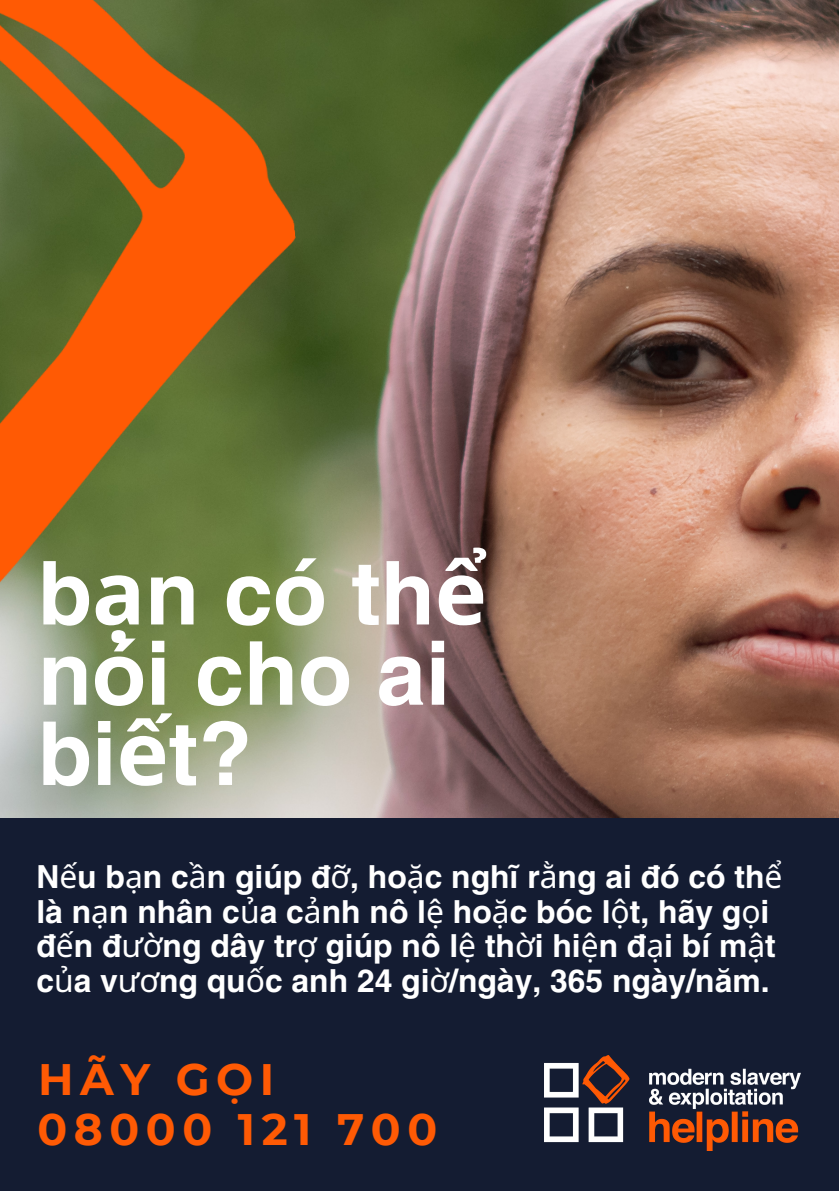
<style>
.page{position:relative;width:839px;height:1191px;background:#fff}
.page>*{position:absolute;margin:0;border:0;box-sizing:border-box;transform-origin:0 0}
.t1{font:700 88.2px "Helvetica LT Pro";color:#fff}
.t2{font:700 44px "Montserrat";letter-spacing:.15em;color:#ff5a04}
.t3{font:700 31.8px/34.6px "Helvetica LT Pro";color:#fff}
.s1{font-family:"Noto Sans"}
.s2{font-family:"Noto Sans";font-weight:400}
</style>
<div class="page">
<img style="left:0;top:0;width:838px;height:818px">
<div style="left:0;top:818px;width:838px;height:373px;background:#141c32"></div>
<img style="left:0;top:0;width:336px;height:674px">
<img style="left:544px;top:1056px;width:256px;height:94px">
<p class="t1" style="left:38px;top:561px;width:450px">b<span class="s1">ạ</span>n có th<span class="s1">ể</span></p>
<p class="t1" style="left:38px;top:641px;width:413px">nói cho ai</p>
<p class="t1" style="left:38px;top:722px;width:215px">bi<span class="s1">ế</span>t?</p>
<p class="t3" style="left:36px;top:862px;width:747px">N<span class="s2">ế</span>u b<span class="s2">ạ</span>n c<span class="s2">ầ</span>n giúp đ<span class="s2">ỡ</span>, ho<span class="s2">ặ</span>c nghĩ r<span class="s2">ằ</span>ng ai đó có th<span class="s2">ể </span>là n<span class="s2">ạ</span>n nhân c<span class="s2">ủ</span>a c<span class="s2">ả</span>nh nô l<span class="s2">ệ</span> ho<span class="s2">ặ</span>c bóc l<span class="s2">ộ</span>t, hãy g<span class="s2">ọ</span>i đ<span class="s2">ế</span>n đ<span class="s2">ườ</span>ng dây tr<span class="s2">ợ</span> giúp nô l<span class="s2">ệ</span> th<span class="s2">ờ</span>i hi<span class="s2">ệ</span>n đ<span class="s2">ạ</span>i bí m<span class="s2">ậ</span>t c<span class="s2">ủ</span>a v<span class="s2">ươ</span>ng qu<span class="s2">ố</span>c anh 24 gi<span class="s2">ờ</span>/ngày, 365 ngày/năm.</p>
<p class="t2" style="left:38px;top:1053px;width:238px">HÃY GỌI</p>
<p class="t2" style="left:37px;top:1103px;width:401px">08000 121 700</p>
</div>
